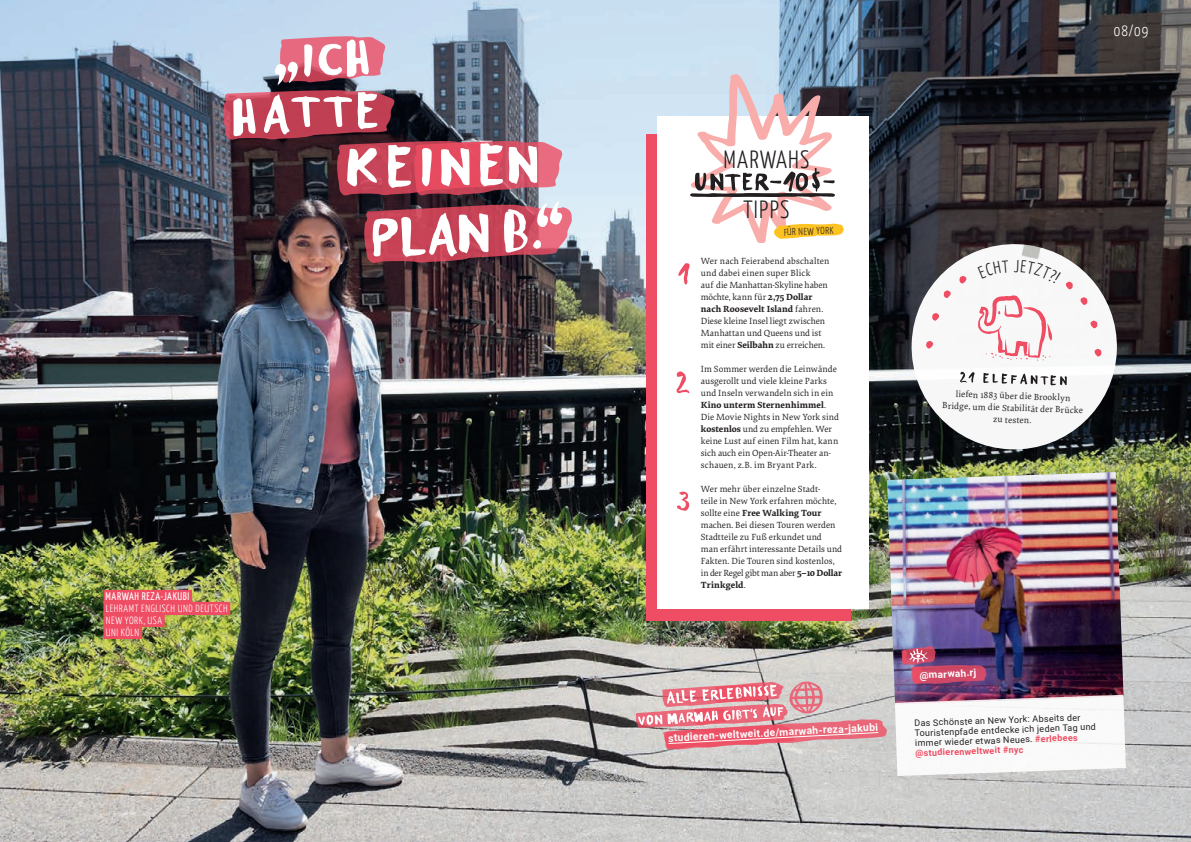
<style>
.page{position:relative;width:1191px;height:842px;background:#fff}
.page>*{position:absolute;margin:0;border:0;box-sizing:border-box;transform-origin:0 0}
.t1{font:300 25px/50px "Yanone Kaffeesatz";letter-spacing:.05em;color:#231f20;text-align:center}
.t2{font:300 15px "Yanone Kaffeesatz";color:#fff}
.t3{font:11px "Yanone Kaffeesatz";letter-spacing:.05em;color:#fff}
.t4{font:300 10.5px/12px "Yanone Kaffeesatz";letter-spacing:.055em;color:#fff}
.t5{font:700 10.4px "Roboto";color:#fff}
.t6{font:700 10px "Roboto";color:#fff}
.t7{font:300 10px "Yanone Kaffeesatz";color:#231f20}
.t8{font:9.3px/12px "Elena";letter-spacing:.005em;color:#231f20}
.t9{font:9px/10px "Roboto";color:#231f20}
.s1{font-weight:700}
.s2{font-weight:700;color:#ef4d63}
</style>
<div class="page">
<img style="left:0;top:0;width:1191px;height:842px">
<div style="left:103px;top:590px;width:89px;height:13px;background:#ef4d63"></div>
<div style="left:103px;top:602px;width:127px;height:13px;background:#ef4d63"></div>
<div style="left:103px;top:614px;width:62px;height:13px;background:#ef4d63"></div>
<div style="left:103px;top:626px;width:39px;height:13px;background:#ef4d63"></div>
<div style="left:646px;top:134px;width:204px;height:486px;background:#ef4d63"></div>
<div style="left:658px;top:116px;width:211px;height:492px;background:#fff"></div>
<img style="left:887px;top:472px;width:236px;height:232px">
<svg style="left:901px;top:645px;width:85px;height:39px"></svg>
<svg style="left:895px;top:695px;width:230px;height:81px"></svg>
<img style="left:223px;top:35px;width:350px;height:228px">
<svg style="left:678px;top:263px;width:11px;height:22px"></svg>
<svg style="left:676px;top:371px;width:13px;height:22px"></svg>
<svg style="left:677px;top:491px;width:12px;height:20px"></svg>
<svg style="left:909px;top:242px;width:209px;height:209px"></svg>
<img style="left:1016px;top:207px;width:40px;height:53px">
<svg style="left:959px;top:276px;width:8px;height:8px"></svg>
<svg style="left:943px;top:290px;width:8px;height:9px"></svg>
<svg style="left:932px;top:313px;width:7px;height:8px"></svg>
<svg style="left:926px;top:341px;width:7px;height:8px"></svg>
<svg style="left:1079px;top:297px;width:8px;height:9px"></svg>
<svg style="left:1089px;top:320px;width:8px;height:9px"></svg>
<svg style="left:1093px;top:349px;width:8px;height:8px"></svg>
<svg style="left:983px;top:373px;width:83px;height:12px"></svg>
<svg style="left:960px;top:372px;width:14px;height:11px"></svg>
<svg style="left:635px;top:681px;width:253px;height:70px"></svg>
<svg style="left:687px;top:74px;width:157px;height:169px"></svg>
<svg style="left:978px;top:260px;width:94px;height:101px"></svg>
<p class="t3" style="left:106px;top:589px;width:85px">MARWAH REZA-JAKUBI</p>
<p class="t4" style="left:106px;top:602px;width:123px">LEHRAMT ENGLISCH UND DEUTSCH<br>NEW YORK, USA<br>UNI KÖLN</p>
<h2 class="t2" style="left:1113px;top:21px;width:36px">08/09</h2>
<h1 class="t1" style="left:723px;top:134px;width:87px">MARWAHS<br>TIPPS</h1>
<p class="t7" style="left:783px;top:226px;width:51px;rotate:-2deg">FÜR NEW YORK</p>
<p class="t8" style="left:701px;top:255px;width:130px">Wer nach Feierabend abschalten und dabei einen super Blick<br>auf die Manhattan-Skyline haben möchte, kann für <span class="s1">2,75 Dollar nach Roosevelt Island</span> fahren.<br>Diese kleine Insel liegt zwischen<br>Manhattan und Queens und ist mit einer <span class="s1">Seilbahn</span> zu erreichen.</p>
<p class="t8" style="left:701px;top:363px;width:140px">Im Sommer werden die Leinwände ausgerollt und viele kleine Parks und Inseln verwandeln sich in ein<br><span class="s1">Kino unterm Sternenhimmel</span>.<br>Die Movie Nights in New York sind <span class="s1">kostenlos</span> und zu empfehlen. Wer keine Lust auf einen Film hat, kann sich auch ein Open-Air-Theater an&shy;schauen, z.B. im Bryant Park.</p>
<p class="t8" style="left:701px;top:483px;width:143px">Wer mehr über einzelne Stadt-<br>teile in New York erfahren möchte, sollte eine <span class="s1">Free Walking Tour </span>machen. Bei diesen Touren werden<br>Stadtteile zu Fuß erkundet und<br>man erfährt interessante Details und<br>Fakten. Die Touren sind kostenlos, in der Regel gibt man aber <span class="s1">5–10 Dollar<br>Trinkgeld</span>.</p>
<p class="t5" style="left:668px;top:730px;width:212px;rotate:-3deg">studieren-weltweit.de/marwah-reza-jakubi</p>
<p class="t8" style="left:943px;top:387px;width:142px;text-align:center;rotate:2deg">liefen 1883 über die Brooklyn<br>Bridge, um die Stabilität der Brücke zu testen.</p>
<p class="t6" style="left:919px;top:668px;width:58px;rotate:-3deg">@marwah.rj</p>
<p class="t9" style="left:914px;top:718px;width:183px;rotate:-2deg">Das Schönste an New York: Abseits der Touristenpfade entdecke ich jeden Tag und immer wieder etwas Neues. <span class="s2">#erlebees @studierenweltweit #nyc</span></p>
</div>
